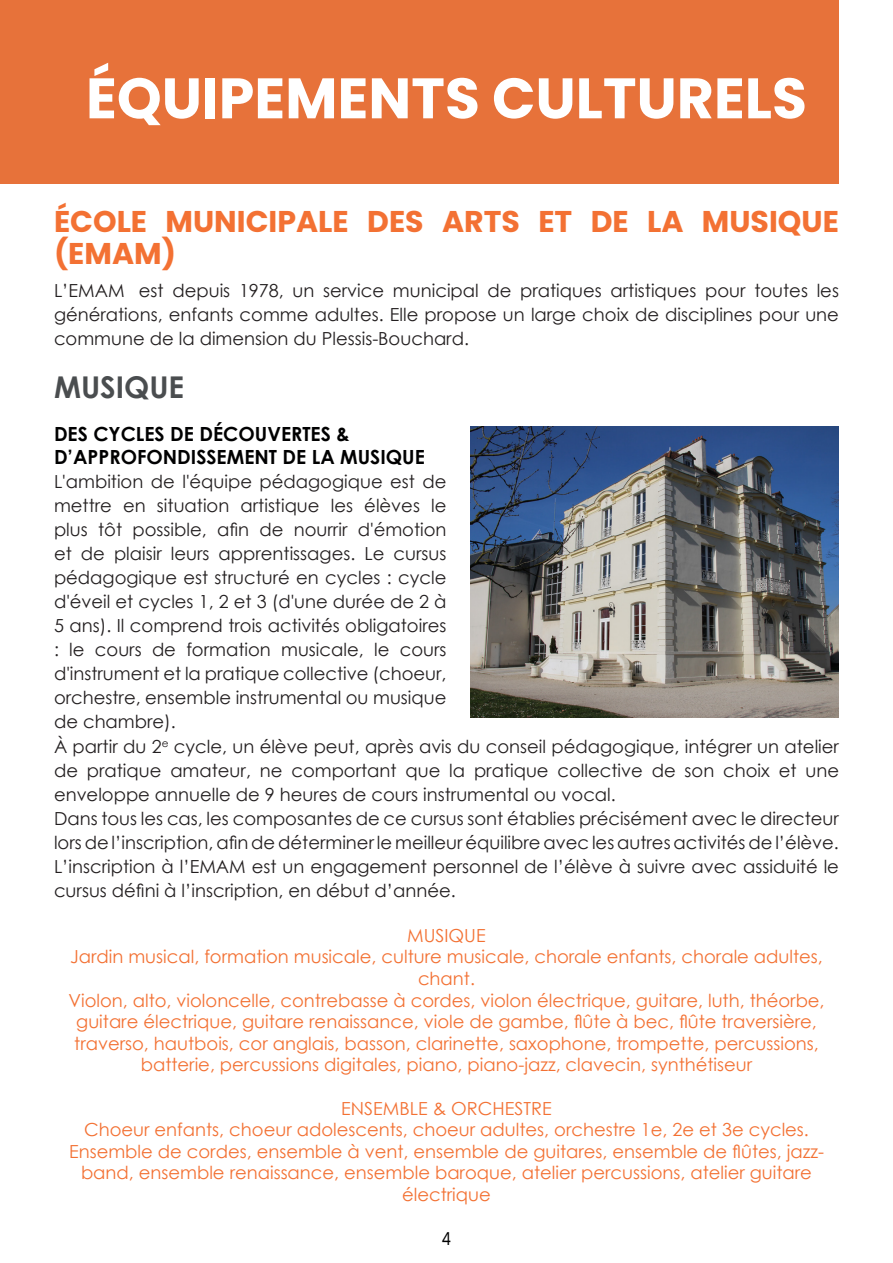
<style>
.page{position:relative;width:893px;height:1263px;background:#fff}
.page>*{position:absolute;margin:0;border:0;box-sizing:border-box;transform-origin:0 0}
.t1{font:700 57px "Poppins";color:#fff}
.t2{font:700 30px/31.5px "Poppins";color:#f37133}
.t3{font:700 30px "Century Gothic";color:#4a4d4f}
.t4{font:700 19.5px/23.4px "Century Gothic";color:#000001}
.t5{font:18px/24px "Century Gothic";color:#231f20;text-align:justify}
.t6{font:18px/21.6px "Century Gothic";color:#f37133;text-align:center}
.t7{font:18px "Poppins";color:#000001;scale:.81 1}
</style>
<div class="page">
<img style="left:471px;top:426px;width:368px;height:291px">
<div style="left:0;top:0;width:839px;height:184px;background:#e7723a"></div>
<p class="t1" style="left:86px;top:65px;width:722px">ÉQUIPEMENTS CULTURELS</p>
<p class="t2" style="left:54px;top:206px;width:786px">ÉCOLE MUNICIPALE DES ARTS ET DE LA MUSIQUE (EMAM)</p>
<p class="t5" style="left:54px;top:278px;width:786px">L’EMAM est depuis 1978, un service municipal de pratiques artistiques pour toutes les générations, enfants comme adultes. Elle propose un large choix de disciplines pour une commune de la dimension du Plessis-Bouchard.</p>
<p class="t3" style="left:54px;top:364px;width:132px">MUSIQUE</p>
<p class="t4" style="left:54px;top:421px;width:372px">DES CYCLES DE DÉCOUVERTES &amp;<br>D’APPROFONDISSEMENT DE LA MUSIQUE</p>
<p class="t5" style="left:54px;top:469px;width:394px">L'ambition de l'équipe pédagogique est de mettre en situation artistique les élèves le plus tôt possible, afin de nourrir d'émotion et de plaisir leurs apprentissages. Le cursus pédagogique est structuré en cycles : cycle d'éveil et cycles 1, 2 et 3 (d'une durée de 2 à 5 ans). Il comprend trois activités obligatoires : le cours de formation musicale, le cours d'instrument et la pratique collective (choeur, orchestre, ensemble instrumental ou musique de chambre).</p>
<p class="t5" style="left:54px;top:734px;width:786px">À partir du 2<sup>e</sup> cycle, un élève peut, après avis du conseil pédagogique, intégrer un atelier de pratique amateur, ne comportant que la pratique collective de son choix et une enveloppe annuelle de 9 heures de cours instrumental ou vocal.</p>
<p class="t5" style="left:54px;top:806px;width:786px">Dans tous les cas, les composantes de ce cursus sont établies précisément avec le directeur lors de l’inscription, afin de déterminer le meilleur équilibre avec les autres activités de l’élève.<br>L’inscription à l’EMAM est un engagement personnel de l’élève à suivre avec assiduité le cursus défini à l’inscription, en début d’année.</p>
<p class="t6" style="left:407px;top:924px;width:80px">MUSIQUE</p>
<p class="t6" style="left:70px;top:946px;width:754px">Jardin musical, formation musicale, culture musicale, chorale enfants, chorale adultes, chant.</p>
<p class="t6" style="left:68px;top:989px;width:758px">Violon, alto, violoncelle, contrebasse à cordes, violon électrique, guitare, luth, théorbe, guitare électrique, guitare renaissance, viole de gambe, flûte à bec, flûte traversière, traverso, hautbois, cor anglais, basson, clarinette, saxophone, trompette, percussions, batterie, percussions digitales, piano, piano-jazz, clavecin, synthétiseur</p>
<p class="t6" style="left:341px;top:1097px;width:212px">ENSEMBLE &amp; ORCHESTRE</p>
<p class="t6" style="left:84px;top:1118px;width:726px">Choeur enfants, choeur adolescents, choeur adultes, orchestre 1e, 2e et 3e cycles.</p>
<p class="t6" style="left:69px;top:1140px;width:756px">Ensemble de cordes, ensemble à vent, ensemble de guitares, ensemble de flûtes, jazz&shy;band, ensemble renaissance, ensemble baroque, atelier percussions, atelier guitare électrique</p>
<p class="t7" style="left:442px;top:1228px;width:13px">4</p>
</div>
